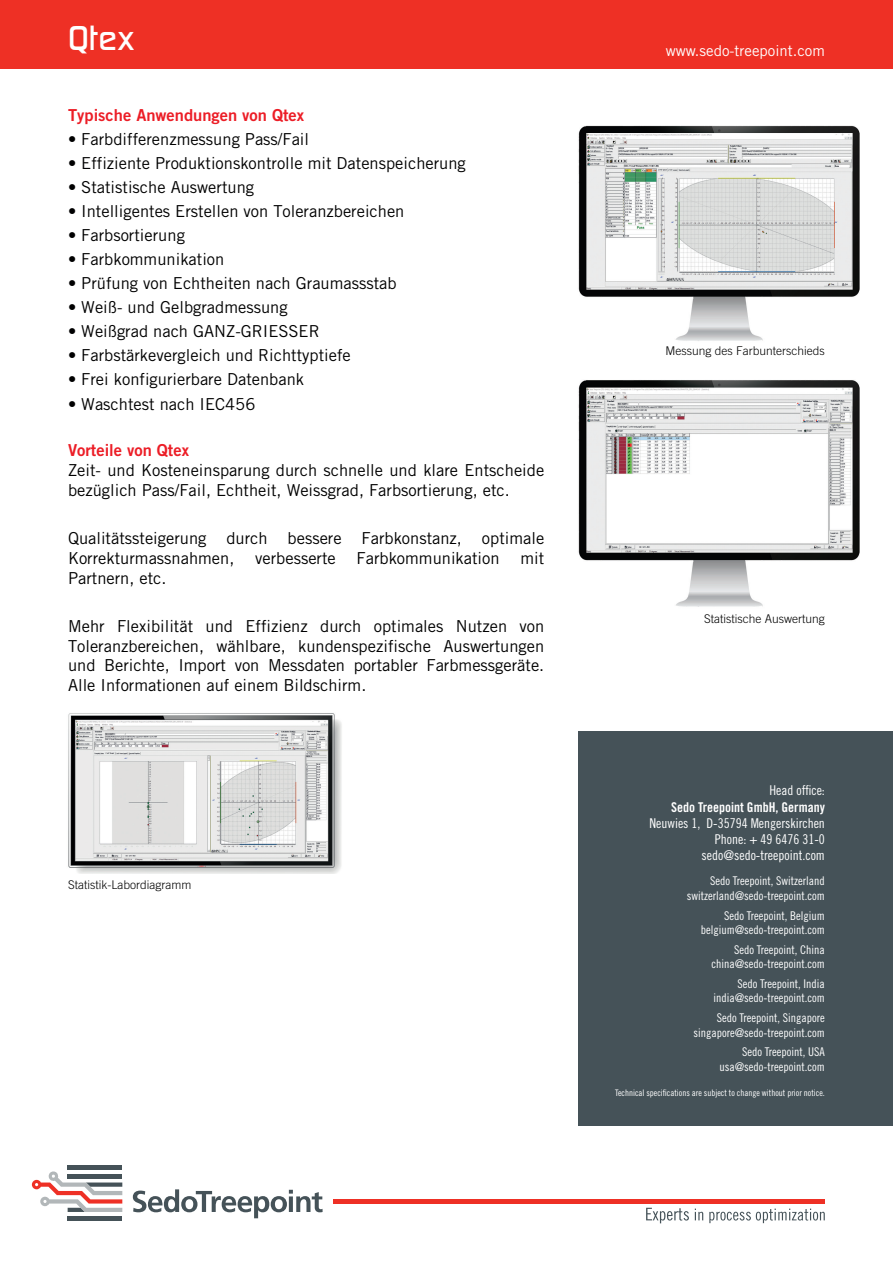
<style>
.page{position:relative;width:893px;height:1263px;background:#fff}
.page>*{position:absolute;margin:0;border:0;box-sizing:border-box;transform-origin:0 0}
.t1{font:500 36px "Digital Sans EFOP";color:#fff}
.t2{font:16.5px/19.8px "Trade Gothic LT Std";color:#000001}
.t3{font:16.5px "Trade Gothic LT Std Bd 2";color:#ec1d26}
.t4{font:15px "Trade Gothic LT Std";color:#fff}
.t5{font:13.5px/16.2px "Trade Gothic LT Std Cn 18";color:#fff;text-align:right}
.t6{font:13.5px "Trade Gothic LT Std Bd Cn 20";color:#fff}
.t7{font:12px/14.4px "Trade Gothic LT Std Cn 18";color:#fff;text-align:right}
.t8{font:300 12px "Trade Gothic LT Std";color:#000001}
.t9{font:9px "Trade Gothic LT Std Cn 18";color:#fff}
</style>
<div class="page">
<div style="left:0;top:0;width:893px;height:68px;background:#ee3025"></div>
<hr style="left:68px;top:1216px;width:54px;height:4px;background:#455258">
<hr style="left:68px;top:1166px;width:54px;height:4px;background:#455258">
<hr style="left:333px;top:1199px;width:492px;height:4px;background:#ee3025">
<svg style="left:32px;top:1171px;width:90px;height:41px"></svg>
<svg style="left:133px;top:1189px;width:190px;height:29px"></svg>
<svg style="left:646px;top:1208px;width:43px;height:15px"></svg>
<svg style="left:695px;top:1208px;width:8px;height:12px"></svg>
<svg style="left:709px;top:1208px;width:116px;height:15px"></svg>
<div style="left:578px;top:731px;width:315px;height:395px;background:#455258"></div>
<img style="left:578px;top:125px;width:282px;height:216px">
<img style="left:578px;top:380px;width:282px;height:227px">
<img style="left:68px;top:713px;width:274px;height:161px">
<h1 class="t1" style="left:68px;top:16px;width:68px">Qtex</h1>
<p class="t3" style="left:68px;top:105px;width:238px">Typische Anwendungen von Qtex</p>
<p class="t2" style="left:68px;top:129px;width:243px">• Farbdifferenzmessung Pass/Fail</p>
<p class="t2" style="left:68px;top:153px;width:399px">• Effiziente Produktionskontrolle mit Datenspeicherung</p>
<p class="t2" style="left:68px;top:177px;width:188px">• Statistische Auswertung</p>
<p class="t2" style="left:68px;top:201px;width:338px">• Intelligentes Erstellen von Toleranzbereichen</p>
<p class="t2" style="left:68px;top:225px;width:118px">• Farbsortierung</p>
<p class="t2" style="left:68px;top:249px;width:158px">• Farbkommunikation</p>
<p class="t2" style="left:68px;top:273px;width:330px">• Prüfung von Echtheiten nach Graumassstab</p>
<p class="t2" style="left:68px;top:297px;width:221px">• Weiß- und Gelbgradmessung</p>
<p class="t2" style="left:68px;top:321px;width:253px">• Weißgrad nach GANZ-GRIESSER</p>
<p class="t2" style="left:68px;top:345px;width:284px">• Farbstärkevergleich und Richttyptiefe</p>
<p class="t2" style="left:68px;top:369px;width:238px">• Frei konfigurierbare Datenbank</p>
<p class="t2" style="left:68px;top:393px;width:189px">• Waschtest nach IEC456</p>
<p class="t3" style="left:68px;top:440px;width:122px">Vorteile von Qtex</p>
<p class="t2" style="left:68px;top:460px;width:478px">Zeit- und Kosteneinsparung durch schnelle und klare Entscheide bezüglich Pass/Fail, Echtheit, Weissgrad, Farbsortierung, etc.</p>
<p class="t2" style="left:68px;top:528px;width:478px">Qualitätssteigerung durch bessere Farbkonstanz, optimale<br>Korrekturmassnahmen,</p>
<p class="t2" style="left:255px;top:548px;width:82px">verbesserte</p>
<p class="t2" style="left:357px;top:548px;width:145px">Farbkommunikation</p>
<p class="t2" style="left:520px;top:548px;width:25px">mit</p>
<p class="t2" style="left:68px;top:568px;width:100px">Partnern, etc.</p>
<p class="t2" style="left:68px;top:616px;width:478px;text-align:justify">Mehr Flexibilität und Effizienz durch optimales Nutzen von Toleranzbereichen, wählbare, kundenspezifische Auswertungen und Berichte, Import von Messdaten portabler Farbmessgeräte.<br>Alle Informationen auf einem Bildschirm.</p>
<p class="t8" style="left:68px;top:878px;width:125px">Statistik-Labordiagramm</p>
<p class="t4" style="left:666px;top:42px;width:161px">www.sedo-treepoint.com</p>
<p class="t8" style="left:666px;top:343px;width:161px">Messung des Farbunterschieds</p>
<p class="t8" style="left:704px;top:612px;width:122px">Statistische Auswertung</p>
<p class="t5" style="left:769px;top:782px;width:57px">Head office:</p>
<p class="t6" style="left:671px;top:798px;width:155px">Sedo Treepoint GmbH, Germany</p>
<p class="t5" style="left:649px;top:815px;width:177px">Neuwies 1, D-35794 Mengerskirchen<br>Phone: + 49 6476 31-0 sedo@sedo-treepoint.com</p>
<p class="t7" style="left:687px;top:874px;width:140px">Sedo Treepoint, Switzerland switzerland@sedo-treepoint.com</p>
<p class="t7" style="left:701px;top:908px;width:126px">Sedo Treepoint, Belgium belgium@sedo-treepoint.com</p>
<p class="t7" style="left:711px;top:942px;width:115px">Sedo Treepoint, China china@sedo-treepoint.com</p>
<p class="t7" style="left:713px;top:976px;width:113px">Sedo Treepoint, India india@sedo-treepoint.com</p>
<p class="t7" style="left:693px;top:1010px;width:133px">Sedo Treepoint, Singapore singapore@sedo-treepoint.com</p>
<p class="t7" style="left:719px;top:1045px;width:107px">Sedo Treepoint, USA usa@sedo-treepoint.com</p>
<p class="t9" style="left:615px;top:1087px;width:211px">Technical specifications are subject to change without prior notice.</p>
</div>
